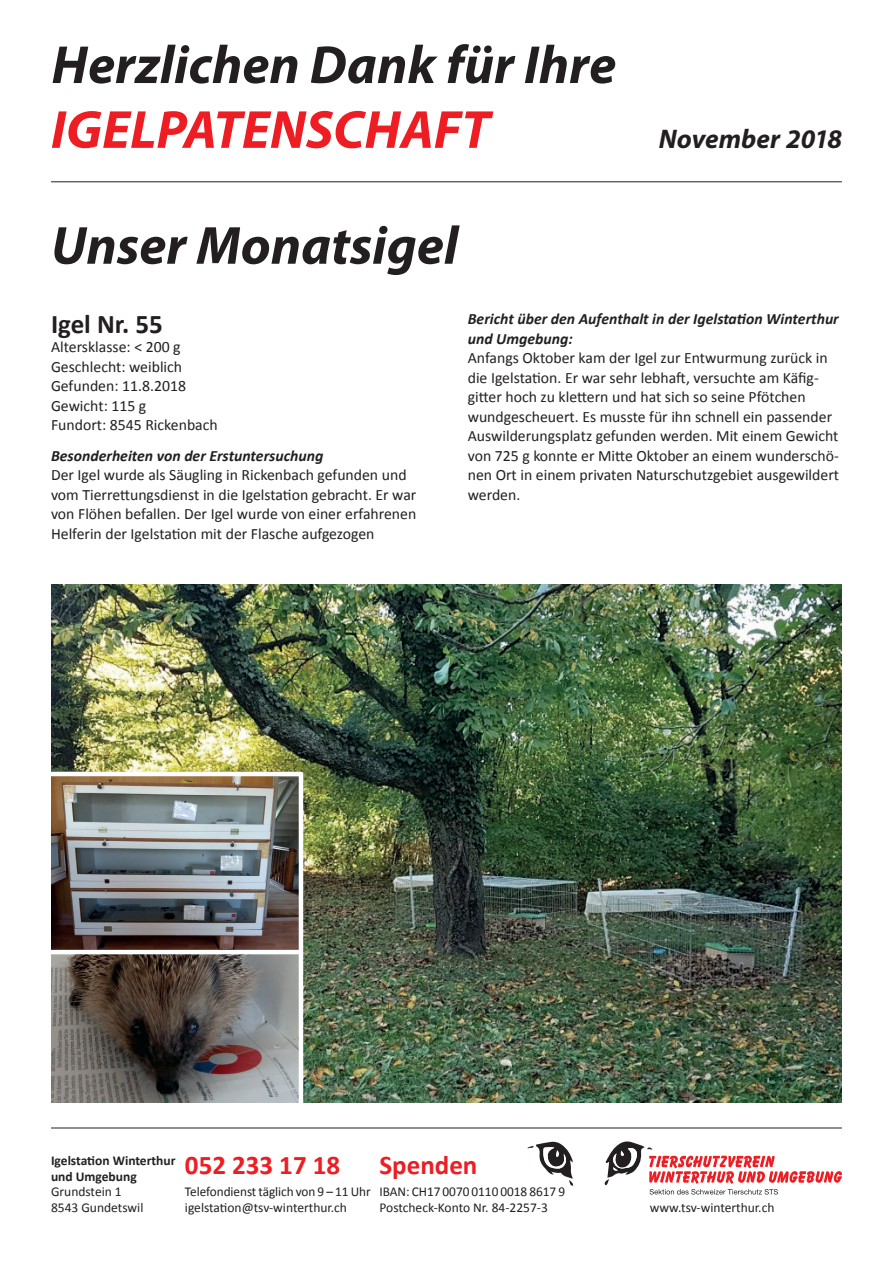
<style>
.page{position:relative;width:893px;height:1263px;background:#fff}
.page>*{position:absolute;margin:0;border:0;box-sizing:border-box;transform-origin:0 0}
.t1{font:italic 700 54px "Myriad Pro";color:#231f20}
.t2{font:italic 700 54px "Myriad Pro";color:#ee1d23}
.t3{font:700 27px "Calibri";color:#ee1d23}
.t4{font:italic 700 27px "Myriad Pro";color:#231f20}
.t5{font:700 27px "Calibri";color:#231f20}
.t6{font:15.75px/19.5px "Calibri";color:#231f20}
.t7{font:italic 700 15.75px/19.5px "Calibri";color:#231f20}
.t8{font:13.5px/15.6px "Calibri";letter-spacing:-.005em;color:#231f20}
.t9{font:700 13.5px/15.6px "Calibri";color:#231f20}
</style>
<div class="page">
<svg style="left:605px;top:1141px;width:237px;height:53px"></svg>
<svg style="left:528px;top:1141px;width:46px;height:45px"></svg>
<hr style="left:51px;top:1127px;width:791px;height:1px;background:#231f20">
<hr style="left:51px;top:181px;width:791px;height:1px;background:#231f20">
<img style="left:51px;top:585px;width:791px;height:517px">
<img style="left:51px;top:776px;width:248px;height:326px">
<hr style="left:42px;top:772px;width:260px;height:4px;background:#fff">
<hr style="left:44px;top:950px;width:258px;height:4px;background:#fff">
<hr style="left:299px;top:772px;width:4px;height:334px;background:#fff">
<h1 class="t1" style="left:52px;top:35px;width:566px">Herzlichen Dank für Ihre</h1>
<h1 class="t2" style="left:51px;top:100px;width:440px">IGELPATENSCHAFT</h1>
<h1 class="t1" style="left:51px;top:216px;width:409px">Unser Monatsigel</h1>
<h2 class="t4" style="left:659px;top:124px;width:185px">November 2018</h2>
<h2 class="t5" style="left:51px;top:307px;width:113px">Igel Nr. 55</h2>
<p class="t6" style="left:51px;top:337px;width:168px">Altersklasse: &lt; 200 g<br>Geschlecht: weiblich<br>Gefunden: 11.8.2018<br>Gewicht: 115 g<br>Fundort: 8545 Rickenbach</p>
<p class="t7" style="left:51px;top:446px;width:274px">Besonderheiten von der Erstuntersuchung</p>
<p class="t6" style="left:51px;top:465px;width:367px">Der Igel wurde als Säugling in Rickenbach gefunden und vom Tierrettungsdienst in die Igelstation gebracht. Er war von Flöhen befallen. Der Igel wurde von einer erfahrenen Helferin der Igelstation mit der Flasche aufgezogen</p>
<p class="t7" style="left:468px;top:309px;width:373px">Bericht über den Aufenthalt in der Igelstation Winterthur und Umgebung:</p>
<p class="t6" style="left:468px;top:348px;width:373px">Anfangs Oktober kam der Igel zur Entwurmung zurück in die Igelstation. Er war sehr lebhaft, versuchte am Käfig&shy;gitter hoch zu klettern und hat sich so seine Pfötchen wundgescheuert. Es musste für ihn schnell ein passender Auswilderungsplatz gefunden werden. Mit einem Gewicht von 725 g konnte er Mitte Oktober an einem wunderschö&shy;nen Ort in einem privaten Naturschutzgebiet ausgewildert werden.</p>
<p class="t9" style="left:51px;top:1153px;width:126px">Igelstation Winterthur und Umgebung</p>
<p class="t8" style="left:51px;top:1184px;width:94px">Grundstein 1<br>8543 Gundetswil</p>
<h2 class="t3" style="left:185px;top:1147px;width:157px">052 233 17 18</h2>
<p class="t8" style="left:185px;top:1184px;width:187px">Telefondienst täglich von 9 – 11 Uhr igelstation@tsv-winterthur.ch</p>
<h2 class="t3" style="left:379px;top:1147px;width:99px">Spenden</h2>
<p class="t8" style="left:379px;top:1184px;width:187px">IBAN: CH17 0070 0110 0018 8617 9<br>Postcheck-Konto Nr. 84-2257-3</p>
<p class="t8" style="left:650px;top:1199px;width:126px">www.tsv-winterthur.ch</p>
</div>
